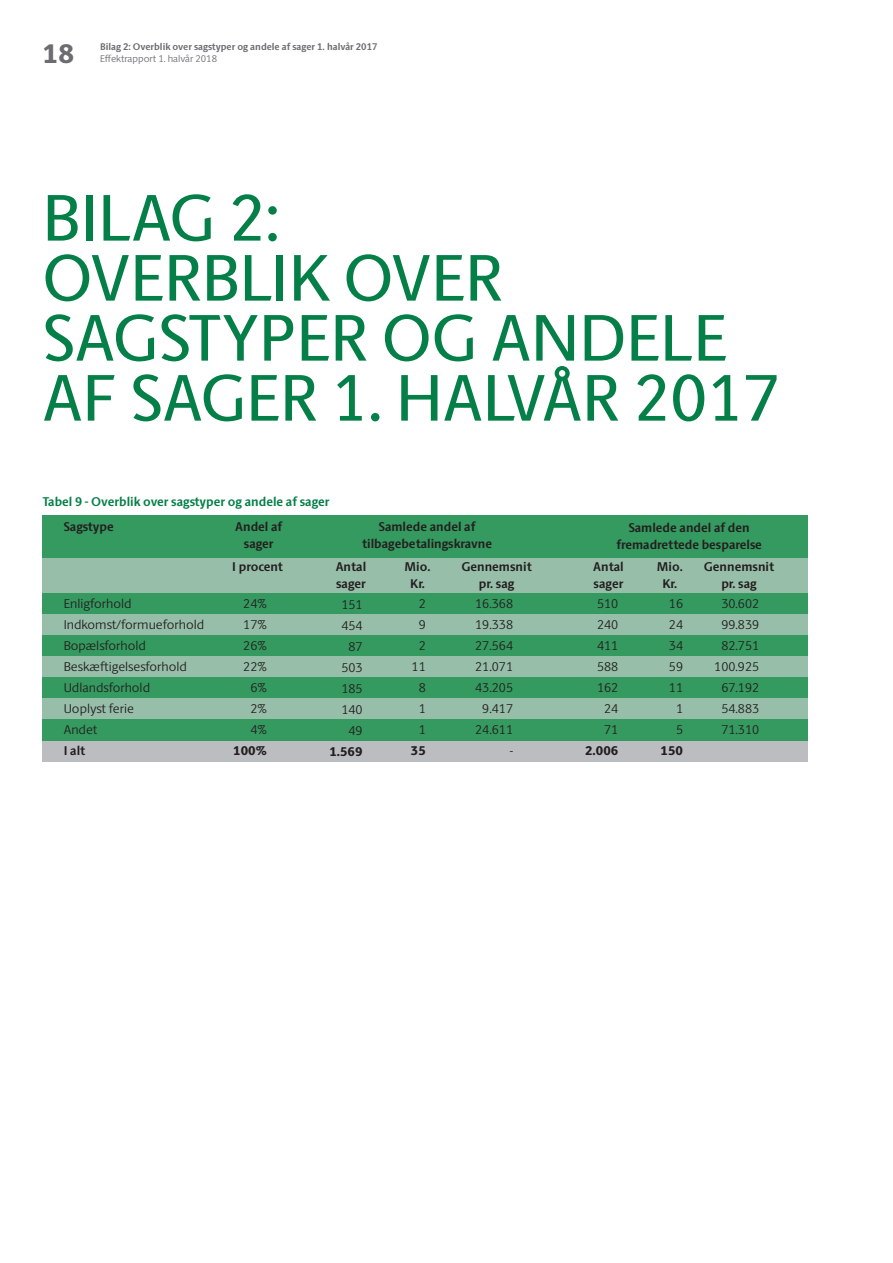
<style>
.page{position:relative;width:893px;height:1263px;background:#fff}
.page>*{position:absolute;margin:0;border:0;box-sizing:border-box;transform-origin:0 0}
.t1{font:66px/60px "ID Sans";color:#057f48}
.t2{font:800 27px "ID Sans";color:#6c6d70}
.Brødtekst_-_Sans{font:300 12.75px "ID Sans";color:#231f20}
.Brødtekst_-_Sans-2{font:700 12.75px/17.2px "ID Sans";color:#231f20;text-align:center}
.Brødtekst_-_Sans-3{font:700 12.75px "ID Sans";color:#057f48}
.Brødtekst_-_Sans-4{font:800 12.75px "ID Sans";color:#231f20}
.t3{font:700 9.75px "ID Sans";color:#6c6d70}
.t4{font:300 9.75px "ID Sans";color:#6c6d70}
</style>
<div class="page">
<div style="left:43px;top:698px;width:765px;height:21px;background:#97bea9"></div>
<div style="left:43px;top:740px;width:765px;height:21px;background:#bcbdc0"></div>
<div style="left:43px;top:719px;width:765px;height:21px;background:#359a5f"></div>
<div style="left:43px;top:676px;width:765px;height:21px;background:#359a5f"></div>
<div style="left:43px;top:655px;width:765px;height:22px;background:#97bea9"></div>
<div style="left:43px;top:634px;width:765px;height:21px;background:#359a5f"></div>
<div style="left:43px;top:614px;width:765px;height:20px;background:#97bea9"></div>
<div style="left:43px;top:593px;width:765px;height:21px;background:#359a5f"></div>
<div style="left:43px;top:558px;width:765px;height:35px;background:#97bea9"></div>
<div style="left:43px;top:516px;width:765px;height:42px;background:#359a5f"></div>
<h2 class="t2" style="left:43px;top:37px;width:33px">18</h2>
<p class="t3" style="left:100px;top:41px;width:279px">Bilag 2: Overblik over sagstyper og andele af sager 1. halvår 2017</p>
<p class="t4" style="left:100px;top:53px;width:119px">Effektrapport 1. halvår 2018</p>
<p class="t1" style="left:43px;top:189px;width:238px">BILAG 2:</p>
<p class="t1" style="left:43px;top:249px;width:462px">OVERBLIK OVER</p>
<p class="t1" style="left:43px;top:309px;width:739px">SAGSTYPER OG ANDELE<br>AF SAGER 1. HALVÅR 2017</p>
<p class="Brødtekst_-_Sans-3" style="left:43px;top:494px;width:289px">Tabel 9 - Overblik over sagstyper og andele af sager</p>
<p class="Brødtekst_-_Sans-2" style="left:64px;top:518px;width:51px">Sagstype</p>
<p class="Brødtekst_-_Sans-2" style="left:235px;top:518px;width:49px">Andel af</p>
<p class="Brødtekst_-_Sans-2" style="left:244px;top:535px;width:31px">sager</p>
<p class="Brødtekst_-_Sans-2" style="left:379px;top:518px;width:98px">Samlede andel af</p>
<p class="Brødtekst_-_Sans-2" style="left:362px;top:535px;width:131px">tilbagebetalingskravne</p>
<p class="Brødtekst_-_Sans-2" style="left:616px;top:518px;width:147px">Samlede andel af den fremadrettede besparelse</p>
<p class="Brødtekst_-_Sans-2" style="left:232px;top:558px;width:52px">I procent</p>
<p class="Brødtekst_-_Sans-2" style="left:336px;top:558px;width:32px">Antal</p>
<p class="Brødtekst_-_Sans-2" style="left:336px;top:575px;width:31px">sager</p>
<p class="Brødtekst_-_Sans-2" style="left:405px;top:558px;width:27px">Mio.</p>
<p class="Brødtekst_-_Sans-2" style="left:410px;top:575px;width:16px">Kr.</p>
<p class="Brødtekst_-_Sans-2" style="left:461px;top:558px;width:72px">Gennemsnit</p>
<p class="Brødtekst_-_Sans-2" style="left:479px;top:575px;width:37px">pr. sag</p>
<p class="Brødtekst_-_Sans-2" style="left:593px;top:558px;width:32px;text-align:left">Antal sager</p>
<p class="Brødtekst_-_Sans-2" style="left:657px;top:558px;width:27px">Mio.</p>
<p class="Brødtekst_-_Sans-2" style="left:662px;top:575px;width:16px">Kr.</p>
<p class="Brødtekst_-_Sans-2" style="left:704px;top:558px;width:72px">Gennemsnit</p>
<p class="Brødtekst_-_Sans-2" style="left:721px;top:575px;width:37px">pr. sag</p>
<p class="Brødtekst_-_Sans" style="left:64px;top:596px;width:69px">Enligforhold</p>
<p class="Brødtekst_-_Sans" style="left:64px;top:617px;width:142px">Indkomst/formueforhold</p>
<p class="Brødtekst_-_Sans" style="left:64px;top:638px;width:84px">Bopælsforhold</p>
<p class="Brødtekst_-_Sans" style="left:64px;top:659px;width:125px">Beskæftigelsesforhold</p>
<p class="Brødtekst_-_Sans" style="left:64px;top:680px;width:88px">Udlandsforhold</p>
<p class="Brødtekst_-_Sans" style="left:64px;top:701px;width:72px">Uoplyst ferie</p>
<p class="Brødtekst_-_Sans" style="left:64px;top:722px;width:35px">Andet</p>
<p class="Brødtekst_-_Sans-2" style="left:64px;top:742px;width:23px">I alt</p>
<p class="Brødtekst_-_Sans" style="left:243px;top:596px;width:25px">24%</p>
<p class="Brødtekst_-_Sans" style="left:243px;top:617px;width:25px">17%</p>
<p class="Brødtekst_-_Sans" style="left:243px;top:638px;width:25px">26%</p>
<p class="Brødtekst_-_Sans" style="left:243px;top:659px;width:25px">22%</p>
<p class="Brødtekst_-_Sans" style="left:250px;top:680px;width:18px">6%</p>
<p class="Brødtekst_-_Sans" style="left:250px;top:701px;width:18px">2%</p>
<p class="Brødtekst_-_Sans" style="left:250px;top:722px;width:18px">4%</p>
<p class="Brødtekst_-_Sans-4" style="left:233px;top:743px;width:35px">100%</p>
<p class="Brødtekst_-_Sans" style="left:341px;top:596px;width:23px">151</p>
<p class="Brødtekst_-_Sans" style="left:341px;top:617px;width:23px">454</p>
<p class="Brødtekst_-_Sans" style="left:348px;top:638px;width:16px">87</p>
<p class="Brødtekst_-_Sans" style="left:341px;top:659px;width:23px">503</p>
<p class="Brødtekst_-_Sans" style="left:341px;top:680px;width:23px">185</p>
<p class="Brødtekst_-_Sans" style="left:341px;top:701px;width:23px">140</p>
<p class="Brødtekst_-_Sans" style="left:348px;top:722px;width:16px">49</p>
<p class="Brødtekst_-_Sans-4" style="left:329px;top:743px;width:35px">1.569</p>
<p class="Brødtekst_-_Sans" style="left:419px;top:596px;width:9px">2</p>
<p class="Brødtekst_-_Sans" style="left:419px;top:617px;width:9px">9</p>
<p class="Brødtekst_-_Sans" style="left:419px;top:638px;width:9px">2</p>
<p class="Brødtekst_-_Sans" style="left:412px;top:659px;width:16px">11</p>
<p class="Brødtekst_-_Sans" style="left:419px;top:680px;width:9px">8</p>
<p class="Brødtekst_-_Sans" style="left:419px;top:701px;width:9px">1</p>
<p class="Brødtekst_-_Sans" style="left:419px;top:722px;width:9px">1</p>
<p class="Brødtekst_-_Sans-4" style="left:411px;top:743px;width:16px">35</p>
<p class="Brødtekst_-_Sans" style="left:475px;top:596px;width:39px">16.368</p>
<p class="Brødtekst_-_Sans" style="left:475px;top:617px;width:39px">19.338</p>
<p class="Brødtekst_-_Sans" style="left:475px;top:638px;width:39px">27.564</p>
<p class="Brødtekst_-_Sans" style="left:475px;top:659px;width:39px">21.071</p>
<p class="Brødtekst_-_Sans" style="left:475px;top:680px;width:39px">43.205</p>
<p class="Brødtekst_-_Sans" style="left:482px;top:701px;width:32px">9.417</p>
<p class="Brødtekst_-_Sans" style="left:475px;top:722px;width:39px">24.611</p>
<p class="Brødtekst_-_Sans" style="left:510px;top:743px;width:5px">-</p>
<p class="Brødtekst_-_Sans" style="left:597px;top:596px;width:23px">510</p>
<p class="Brødtekst_-_Sans" style="left:597px;top:617px;width:23px">240</p>
<p class="Brødtekst_-_Sans" style="left:597px;top:638px;width:23px">411</p>
<p class="Brødtekst_-_Sans" style="left:597px;top:659px;width:23px">588</p>
<p class="Brødtekst_-_Sans" style="left:597px;top:680px;width:23px">162</p>
<p class="Brødtekst_-_Sans" style="left:604px;top:701px;width:16px">24</p>
<p class="Brødtekst_-_Sans" style="left:604px;top:722px;width:16px">71</p>
<p class="Brødtekst_-_Sans-4" style="left:585px;top:743px;width:35px">2.006</p>
<p class="Brødtekst_-_Sans" style="left:669px;top:596px;width:16px">16</p>
<p class="Brødtekst_-_Sans" style="left:669px;top:617px;width:16px">24</p>
<p class="Brødtekst_-_Sans" style="left:669px;top:638px;width:16px">34</p>
<p class="Brødtekst_-_Sans" style="left:669px;top:659px;width:16px">59</p>
<p class="Brødtekst_-_Sans" style="left:669px;top:680px;width:16px">11</p>
<p class="Brødtekst_-_Sans" style="left:676px;top:701px;width:9px">1</p>
<p class="Brødtekst_-_Sans" style="left:676px;top:722px;width:9px">5</p>
<p class="Brødtekst_-_Sans-4" style="left:661px;top:743px;width:24px">150</p>
<p class="Brødtekst_-_Sans" style="left:721px;top:596px;width:39px">30.602</p>
<p class="Brødtekst_-_Sans" style="left:721px;top:617px;width:39px">99.839</p>
<p class="Brødtekst_-_Sans" style="left:721px;top:638px;width:39px">82.751</p>
<p class="Brødtekst_-_Sans" style="left:714px;top:659px;width:46px">100.925</p>
<p class="Brødtekst_-_Sans" style="left:721px;top:680px;width:39px">67.192</p>
<p class="Brødtekst_-_Sans" style="left:721px;top:701px;width:39px">54.883</p>
<p class="Brødtekst_-_Sans" style="left:721px;top:722px;width:39px">71.310</p>
</div>
